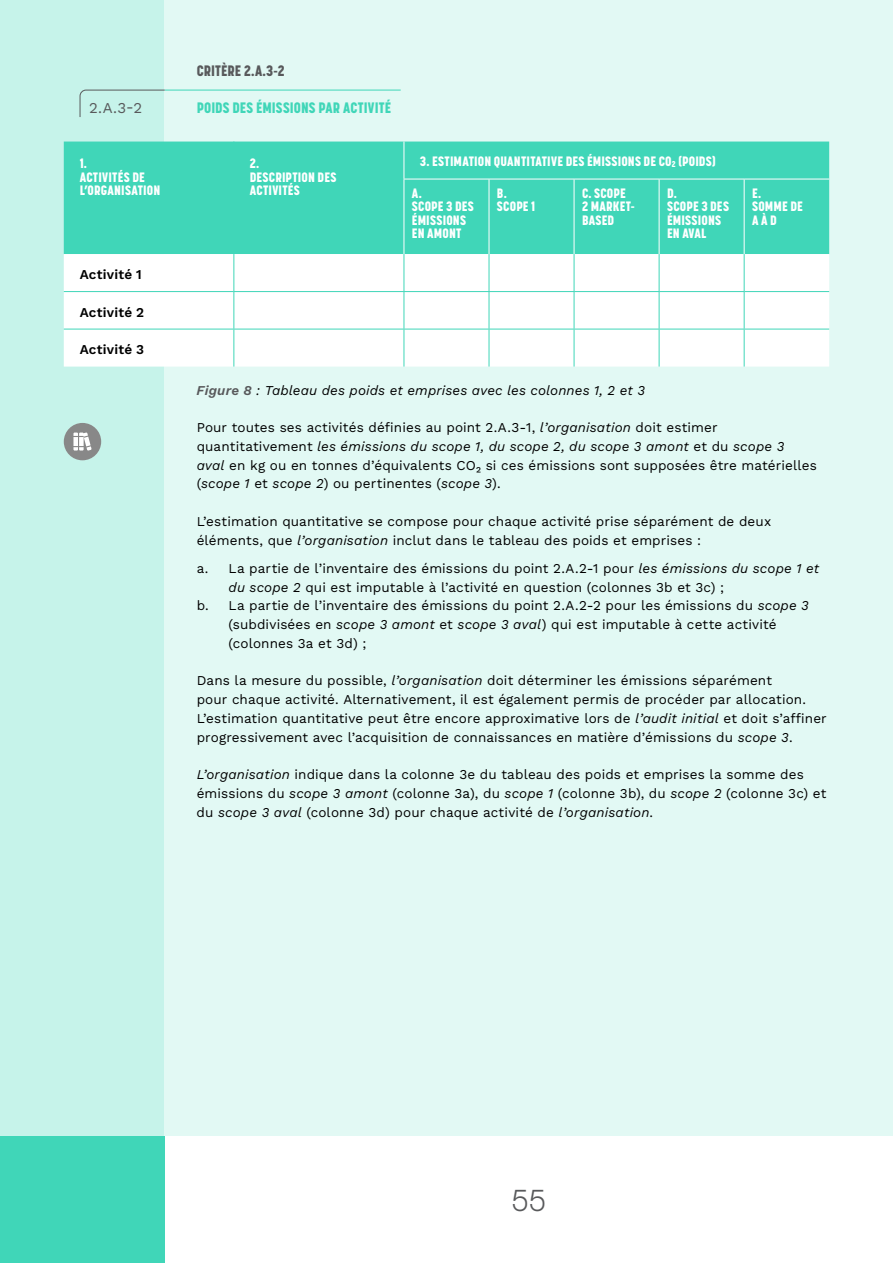
<style>
.page{position:relative;width:893px;height:1263px;background:#fff}
.page>*{position:absolute;margin:0;border:0;box-sizing:border-box;transform-origin:0 0}
.t1{font:300 30px "Korolev";color:#58595b}
.t2{font:800 15px "Korolev Condensed";letter-spacing:.01em;color:#40d6b8}
.t3{font:800 15px "Korolev Condensed";letter-spacing:.005em;color:#58595b}
.t4{font:15px "Work Sans";color:#58595b}
.t5{font:13.5px/18.8px "Work Sans";letter-spacing:.01em;color:#000}
.t6{font:800 13.5px/13.5px "Korolev Condensed";letter-spacing:.015em;color:#fff}
.t7{font:italic 13.5px "Work Sans";letter-spacing:.01em;color:#000}
.t8{font:600 13.5px "Work Sans";letter-spacing:.015em;color:#000}
.s1{font-weight:600;color:#58595b}
.s2{font-style:italic}
</style>
<div class="page">
<div style="left:0;top:1135px;width:165px;height:128px;background:#40d6b8"></div>
<div style="left:0;top:0;width:165px;height:1135px;background:#c6f3ea"></div>
<div style="left:165px;top:0;width:728px;height:1135px;background:#e2f9f4"></div>
<svg style="left:79px;top:89px;width:87px;height:29px"></svg>
<hr style="left:165px;top:90px;width:236px;height:1px;background:#40d6b8">
<div style="left:64px;top:142px;width:765px;height:112px;background:#40d6b8"></div>
<div style="left:64px;top:254px;width:765px;height:113px;background:#fff"></div>
<hr style="left:404px;top:179px;width:85px;height:1px;background:#fff">
<hr style="left:489px;top:179px;width:85px;height:1px;background:#fff">
<hr style="left:574px;top:179px;width:85px;height:1px;background:#fff">
<hr style="left:659px;top:179px;width:85px;height:1px;background:#fff">
<hr style="left:744px;top:179px;width:85px;height:1px;background:#fff">
<hr style="left:233px;top:142px;width:1px;height:37px;background:#40d6b8">
<hr style="left:233px;top:179px;width:1px;height:75px;background:#40d6b8">
<hr style="left:233px;top:254px;width:1px;height:37px;background:#40d6b8">
<hr style="left:404px;top:254px;width:1px;height:37px;background:#40d6b8">
<hr style="left:233px;top:292px;width:1px;height:37px;background:#40d6b8">
<hr style="left:404px;top:292px;width:1px;height:37px;background:#40d6b8">
<hr style="left:233px;top:329px;width:1px;height:38px;background:#40d6b8">
<hr style="left:404px;top:329px;width:1px;height:38px;background:#40d6b8">
<hr style="left:64px;top:291px;width:170px;height:1px;background:#40d6b8">
<hr style="left:234px;top:291px;width:170px;height:1px;background:#40d6b8">
<hr style="left:404px;top:291px;width:85px;height:1px;background:#40d6b8">
<hr style="left:489px;top:291px;width:85px;height:1px;background:#40d6b8">
<hr style="left:574px;top:291px;width:85px;height:1px;background:#40d6b8">
<hr style="left:659px;top:291px;width:85px;height:1px;background:#40d6b8">
<hr style="left:744px;top:291px;width:85px;height:1px;background:#40d6b8">
<hr style="left:64px;top:329px;width:170px;height:1px;background:#40d6b8">
<hr style="left:234px;top:329px;width:170px;height:1px;background:#40d6b8">
<hr style="left:404px;top:329px;width:85px;height:1px;background:#40d6b8">
<hr style="left:489px;top:329px;width:85px;height:1px;background:#40d6b8">
<hr style="left:574px;top:329px;width:85px;height:1px;background:#40d6b8">
<hr style="left:659px;top:329px;width:85px;height:1px;background:#40d6b8">
<hr style="left:744px;top:329px;width:85px;height:1px;background:#40d6b8">
<hr style="left:489px;top:254px;width:1px;height:37px;background:#40d6b8">
<hr style="left:574px;top:254px;width:1px;height:37px;background:#40d6b8">
<hr style="left:659px;top:254px;width:1px;height:37px;background:#40d6b8">
<hr style="left:744px;top:254px;width:1px;height:37px;background:#40d6b8">
<hr style="left:489px;top:292px;width:1px;height:37px;background:#40d6b8">
<hr style="left:574px;top:292px;width:1px;height:37px;background:#40d6b8">
<hr style="left:659px;top:292px;width:1px;height:37px;background:#40d6b8">
<hr style="left:744px;top:292px;width:1px;height:37px;background:#40d6b8">
<hr style="left:489px;top:329px;width:1px;height:38px;background:#40d6b8">
<hr style="left:574px;top:329px;width:1px;height:38px;background:#40d6b8">
<hr style="left:659px;top:329px;width:1px;height:38px;background:#40d6b8">
<hr style="left:744px;top:329px;width:1px;height:38px;background:#40d6b8">
<hr style="left:489px;top:179px;width:1px;height:75px;background:#fff">
<hr style="left:574px;top:179px;width:1px;height:75px;background:#fff">
<hr style="left:659px;top:179px;width:1px;height:75px;background:#fff">
<hr style="left:744px;top:179px;width:1px;height:75px;background:#fff">
<hr style="left:404px;top:142px;width:1px;height:37px;background:#fff">
<hr style="left:404px;top:179px;width:1px;height:75px;background:#fff">
<div style="left:64px;top:423px;width:37px;height:37px;background:#888;border-radius:50%"></div>
<svg style="left:73px;top:432px;width:19px;height:19px"></svg>
<p class="t3" style="left:197px;top:61px;width:90px">CRITÈRE 2.A.3-2</p>
<p class="t4" style="left:89px;top:97px;width:55px">2.A.3-2</p>
<p class="t2" style="left:197px;top:99px;width:196px">POIDS DES ÉMISSIONS PAR ACTIVITÉ</p>
<p class="t6" style="left:80px;top:157px;width:82px">1.<br>ACTIVITÉS DE<br>L’ORGANISATION</p>
<p class="t6" style="left:250px;top:157px;width:88px">2.<br>DESCRIPTION DES<br>ACTIVITÉS</p>
<p class="t6" style="left:420px;top:154px;width:297px">3. ESTIMATION QUANTITATIVE DES ÉMISSIONS DE CO<sub>2</sub> (POIDS)</p>
<p class="t6" style="left:412px;top:186px;width:63px">A.<br>SCOPE 3 DES<br>ÉMISSIONS<br>EN AMONT</p>
<p class="t6" style="left:497px;top:186px;width:40px">B.<br>SCOPE 1</p>
<p class="t6" style="left:582px;top:186px;width:54px">C. SCOPE<br>2 MARKET-<br>BASED</p>
<p class="t6" style="left:667px;top:186px;width:63px">D.<br>SCOPE 3 DES<br>ÉMISSIONS<br>EN AVAL</p>
<p class="t6" style="left:752px;top:186px;width:52px">E.<br>SOMME DE<br>A À D</p>
<p class="t8" style="left:80px;top:264px;width:64px">Activité 1</p>
<p class="t8" style="left:80px;top:302px;width:66px">Activité 2</p>
<p class="t8" style="left:80px;top:339px;width:66px">Activité 3</p>
<p class="t7" style="left:197px;top:380px;width:450px"><span class="s1">Figure 8</span> : Tableau des poids et emprises avec les colonnes 1, 2 et 3</p>
<p class="t5" style="left:197px;top:418px;width:622px">Pour toutes ses activités définies au point 2.A.3-1, <span class="s2">l’organisation</span> doit estimer quantitativement <span class="s2">les émissions du scope 1, du scope 2, du scope 3 amont</span> et du <span class="s2">scope 3<br>aval</span> en kg ou en tonnes d’équivalents CO₂ si ces émissions sont supposées être matérielles (<span class="s2">scope 1</span> et <span class="s2">scope 2</span>) ou pertinentes (<span class="s2">scope 3</span>).</p>
<p class="t5" style="left:197px;top:511px;width:576px">L’estimation quantitative se compose pour chaque activité prise séparément de deux éléments, que <span class="s2">l’organisation</span> inclut dans le tableau des poids et emprises :</p>
<p class="t5" style="left:197px;top:558px;width:624px">a. La partie de l’inventaire des émissions du point 2.A.2-1 pour <span class="s2">les émissions du scope 1 et</span></p>
<p class="t5" style="left:229px;top:577px;width:497px"><span class="s2">du scope 2</span> qui est imputable à l’activité en question (colonnes 3b et 3c) ;</p>
<p class="t5" style="left:197px;top:596px;width:614px">b. La partie de l’inventaire des émissions du point 2.A.2-2 pour les émissions du <span class="s2">scope 3</span></p>
<p class="t5" style="left:229px;top:615px;width:550px">(subdivisées en <span class="s2">scope 3 amont</span> et <span class="s2">scope 3 aval</span>) qui est imputable à cette activité</p>
<p class="t5" style="left:229px;top:633px;width:139px">(colonnes 3a et 3d) ;</p>
<p class="t5" style="left:197px;top:671px;width:632px">Dans la mesure du possible, <span class="s2">l’organisation</span> doit déterminer les émissions séparément<br>pour chaque activité. Alternativement, il est également permis de procéder par allocation.<br>L’estimation quantitative peut être encore approximative lors de <span class="s2">l’audit initial</span> et doit s’affiner progressivement avec l’acquisition de connaissances en matière d’émissions du <span class="s2">scope 3</span>.</p>
<p class="t5" style="left:197px;top:765px;width:631px"><span class="s2">L’organisation</span> indique dans la colonne 3e du tableau des poids et emprises la somme des émissions du <span class="s2">scope 3 amont</span> (colonne 3a), du <span class="s2">scope 1</span> (colonne 3b), du <span class="s2">scope 2</span> (colonne 3c) et du <span class="s2">scope 3 aval</span> (colonne 3d) pour chaque activité de <span class="s2">l’organisation</span>.</p>
<h1 class="t1" style="left:511px;top:1181px;width:36px">55</h1>
</div>
